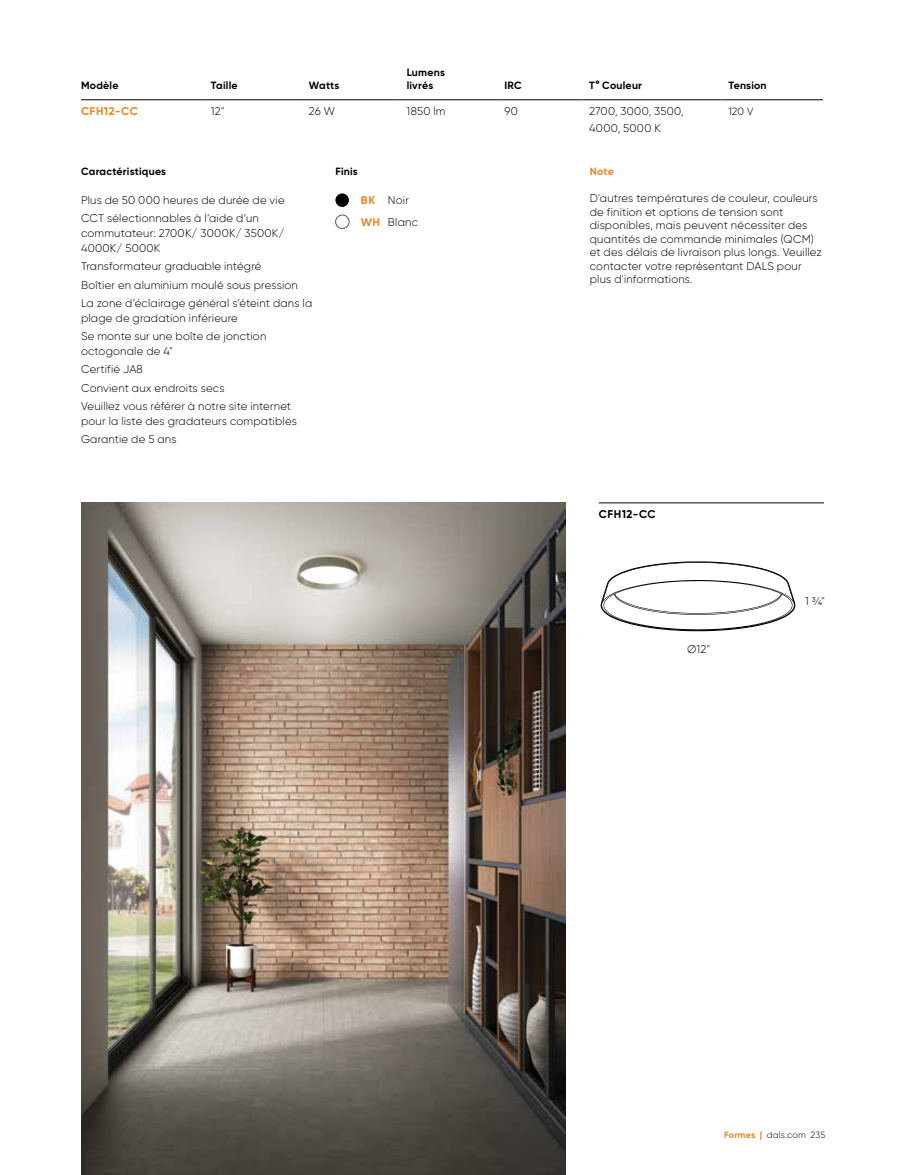
<style>
.page{position:relative;width:905px;height:1175px;background:#fff}
.page>*{position:absolute;margin:0;border:0;box-sizing:border-box;transform-origin:0 0}
.t1{font:300 11.25px/18.3px "Gilroy";letter-spacing:.015em;color:#000}
.t2{font:700 11.25px "Gilroy";letter-spacing:.04em;color:#000}
.t3{font:700 11.25px "Gilroy";letter-spacing:.04em;color:#e88621}
.t4{font:700 10.5px/12.6px "Gilroy";letter-spacing:.02em;color:#000}
.t5{font:700 10.5px "Gilroy";color:#e88621}
.t6{font:300 10.5px "Gilroy";color:#000}
.t7{font:300 9px "Gilroy";letter-spacing:.02em;color:#000}
.s1{font-weight:700;color:#e88621}
</style>
<div class="page">
<div style="left:335px;top:193px;width:14px;height:14px;background:#000;border-radius:50%"></div>
<div style="left:335px;top:215px;width:14px;height:14px;border:1px solid #58595b;border-radius:50%"></div>
<hr style="left:599px;top:502px;width:225px;height:1px;background:#000">
<img style="left:81px;top:502px;width:484px;height:672px">
<svg style="left:600px;top:561px;width:196px;height:71px"></svg>
<hr style="left:81px;top:99px;width:123px;height:1px;background:#000">
<hr style="left:204px;top:99px;width:98px;height:1px;background:#000">
<hr style="left:302px;top:99px;width:98px;height:1px;background:#000">
<hr style="left:400px;top:99px;width:97px;height:1px;background:#000">
<hr style="left:497px;top:99px;width:85px;height:1px;background:#000">
<hr style="left:582px;top:99px;width:139px;height:1px;background:#000">
<hr style="left:721px;top:99px;width:102px;height:1px;background:#000">
<p class="t4" style="left:81px;top:79px;width:39px">Modèle</p>
<p class="t4" style="left:211px;top:79px;width:28px">Taille</p>
<p class="t4" style="left:309px;top:79px;width:32px">Watts</p>
<p class="t4" style="left:406px;top:66px;width:40px">Lumens livrés</p>
<p class="t4" style="left:504px;top:79px;width:19px">IRC</p>
<p class="t4" style="left:589px;top:79px;width:54px">T° Couleur</p>
<p class="t4" style="left:728px;top:79px;width:40px">Tension</p>
<p class="t3" style="left:81px;top:105px;width:58px">CFH12-CC</p>
<p class="t1" style="left:211px;top:103px;width:15px">12"</p>
<p class="t1" style="left:309px;top:103px;width:28px">26 W</p>
<p class="t1" style="left:406px;top:103px;width:40px">1850 lm</p>
<p class="t1" style="left:504px;top:103px;width:15px">90</p>
<p class="t1" style="left:589px;top:104px;width:96px;line-height:16.8px">2700, 3000, 3500,<br>4000, 5000 K</p>
<p class="t6" style="left:728px;top:106px;width:26px">120 V</p>
<p class="t4" style="left:81px;top:165px;width:87px">Caractéristiques</p>
<p class="t1" style="left:81px;top:191px;width:205px">Plus de 50 000 heures de durée de vie<br>CCT sélectionnables à l’aide d’un</p>
<p class="t1" style="left:81px;top:226px;width:205px;line-height:15px">commutateur: 2700K/ 3000K/ 3500K/<br>4000K/ 5000K</p>
<p class="t1" style="left:81px;top:258px;width:233px">Transformateur graduable intégré<br>Boîtier en aluminium moulé sous pression<br>La zone d’éclairage général s’éteint dans la</p>
<p class="t1" style="left:81px;top:309px;width:187px">plage de gradation inférieure<br>Se monte sur une boîte de jonction</p>
<p class="t1" style="left:81px;top:343px;width:212px">octogonale de 4"<br>Certifié JA8<br>Convient aux endroits secs<br>Veuillez vous référer à notre site internet</p>
<p class="t1" style="left:81px;top:412px;width:217px">pour la liste des gradateurs compatibles<br>Garantie de 5 ans</p>
<p class="t4" style="left:335px;top:165px;width:24px">Finis</p>
<p class="t1" style="left:361px;top:190px;width:59px;line-height:21.8px"><span class="s1">BK</span> Noir<br><span class="s1">WH</span> Blanc</p>
<p class="t5" style="left:590px;top:166px;width:26px">Note</p>
<p class="t1" style="left:590px;top:192px;width:233px;line-height:13.5px">D'autres températures de couleur, couleurs de finition et options de tension sont disponibles, mais peuvent nécessiter des quantités de commande minimales (QCM) et des délais de livraison plus longs. Veuillez contacter votre représentant DALS pour plus d'informations.</p>
<p class="t2" style="left:598px;top:508px;width:58px">CFH12-CC</p>
<p class="t1" style="left:687px;top:640px;width:24px">Ø12"</p>
<p class="t1" style="left:805px;top:593px;width:21px">1 ¾"</p>
<p class="t7" style="left:724px;top:1130px;width:103px"><span class="s1">Formes |</span> dals.com 235</p>
</div>
